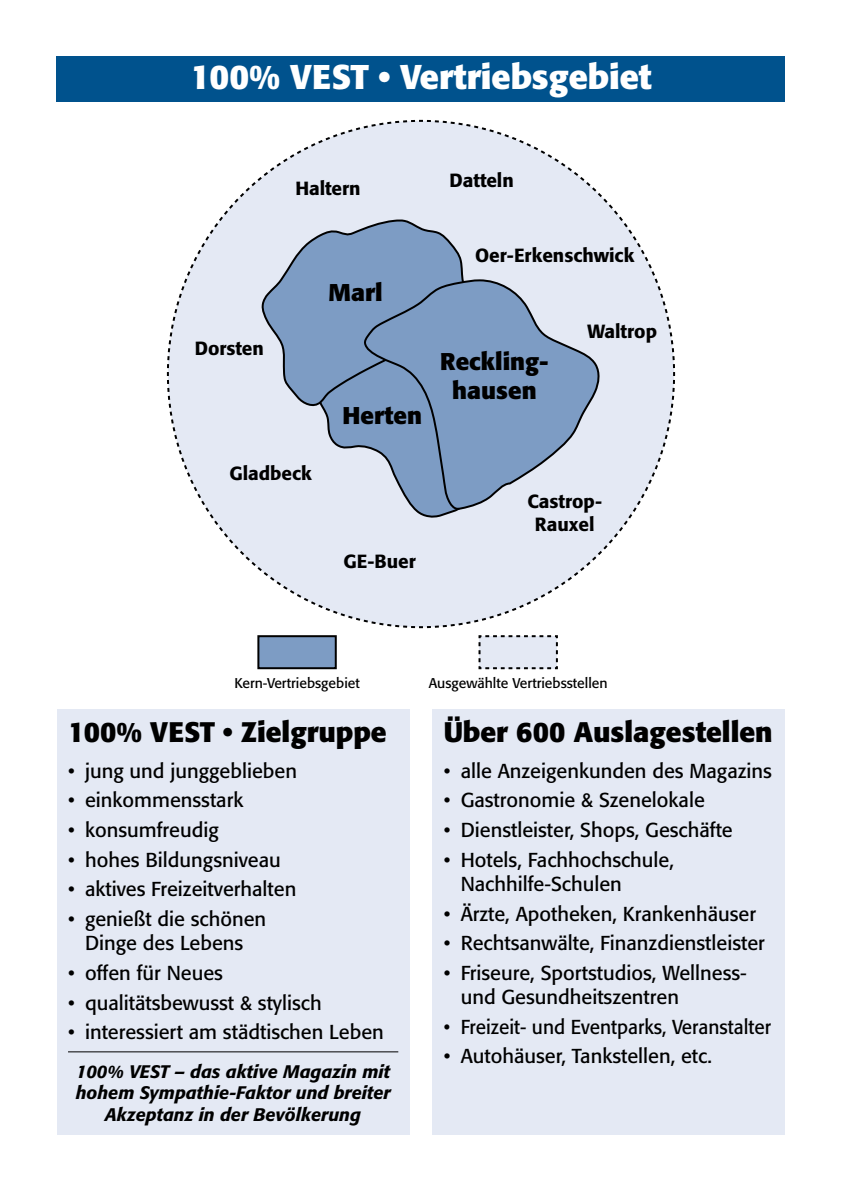
<style>
.page{position:relative;width:842px;height:1191px;background:#fff}
.page>*{position:absolute;margin:0;border:0;box-sizing:border-box;transform-origin:0 0}
.t1{font:700 34px "Formata";color:#fff}
.t2{font:700 28px "Formata";color:#000}
.t3{font:700 24px/28.8px "Formata";color:#000;text-align:center}
.t4{font:20px/24px "Formata";color:#000}
.t5{font:20px "Formata";color:#000;scale:.95 1}
.t6{font:500 18.8px/22.6px "Formata";color:#000;text-align:center}
.t7{font:italic 500 18px/21.6px "Formata";color:#000;text-align:center}
.t8{font:14px "Formata";color:#000}
</style>
<div class="page">
<div style="left:432px;top:709px;width:353px;height:425px;background:#e4e9f4"></div>
<div style="left:57px;top:709px;width:353px;height:425px;background:#e4e9f4"></div>
<hr style="left:68px;top:1051px;width:330px;height:1px;background:#000">
<div style="left:57px;top:57px;width:728px;height:45px;background:#00528d"></div>
<div style="left:258px;top:636px;width:78px;height:32px;background:#7d9cc4"></div>
<div style="left:257px;top:635px;width:80px;height:34px;border:2px solid #000"></div>
<svg style="left:478px;top:635px;width:80px;height:35px"></svg>
<svg style="left:166px;top:119px;width:510px;height:510px"></svg>
<svg style="left:262px;top:411px;width:209px;height:108px"></svg>
<svg style="left:261px;top:218px;width:210px;height:193px"></svg>
<svg style="left:363px;top:278px;width:238px;height:233px"></svg>
<h1 class="t1" style="left:190px;top:56px;width:463px">100% VEST • Vertriebsgebiet</h1>
<p class="t6" style="left:295px;top:177px;width:67px">Haltern</p>
<p class="t6" style="left:449px;top:169px;width:66px">Datteln</p>
<p class="t6" style="left:195px;top:337px;width:71px">Dorsten</p>
<p class="t3" style="left:328px;top:278px;width:56px">Marl</p>
<p class="t6" style="left:229px;top:462px;width:84px">Gladbeck</p>
<p class="t3" style="left:343px;top:400px;width:81px">Herten</p>
<p class="t6" style="left:344px;top:550px;width:74px">GE-Buer</p>
<p class="t6" style="left:475px;top:244px;width:161px">Oer-Erkenschwick</p>
<p class="t3" style="left:440px;top:347px;width:110px">Reckling&shy;hausen</p>
<p class="t6" style="left:587px;top:320px;width:71px">Waltrop</p>
<p class="t6" style="left:527px;top:490px;width:76px">Castrop-<br>Rauxel</p>
<p class="t8" style="left:234px;top:675px;width:127px">Kern-Vertriebsgebiet</p>
<p class="t8" style="left:429px;top:675px;width:180px">Ausgewählte Vertriebsstellen</p>
<h2 class="t2" style="left:68px;top:715px;width:320px">100% VEST • Zielgruppe</h2>
<p class="t4" style="left:68px;top:758px;width:231px">• jung und junggeblieben</p>
<p class="t4" style="left:68px;top:788px;width:177px">• einkommensstark</p>
<p class="t4" style="left:68px;top:818px;width:152px">• konsumfreudig</p>
<p class="t4" style="left:68px;top:847px;width:214px">• hohes Bildungsniveau</p>
<p class="t4" style="left:68px;top:877px;width:230px">• aktives Freizeitverhalten</p>
<p class="t4" style="left:68px;top:907px;width:200px;text-align:center">• genießt die schönen<br>Dinge des Lebens</p>
<p class="t4" style="left:68px;top:960px;width:156px">• offen für Neues</p>
<p class="t4" style="left:68px;top:990px;width:255px">• qualitätsbewusst &amp; stylisch</p>
<p class="t4" style="left:68px;top:1020px;width:317px">• interessiert am städtischen Leben</p>
<p class="t7" style="left:76px;top:1060px;width:316px">100% VEST – das aktive Magazin mit hohem Sympathie-Faktor und breiter<br>Akzeptanz in der Bevölkerung</p>
<h2 class="t2" style="left:444px;top:715px;width:331px">Über 600 Auslagestellen</h2>
<p class="t4" style="left:444px;top:758px;width:330px">• alle Anzeigenkunden des Magazins</p>
<p class="t4" style="left:444px;top:788px;width:263px">• Gastronomie &amp; Szenelokale</p>
<p class="t4" style="left:444px;top:818px;width:291px">• Dienstleister, Shops, Geschäfte</p>
<p class="t4" style="left:461px;top:847px;width:215px;text-indent:-17px">• Hotels, Fachhochschule,<br>Nachhilfe-Schulen</p>
<p class="t4" style="left:444px;top:901px;width:314px">• Ärzte, Apotheken, Krankenhäuser</p>
<p class="t4" style="left:444px;top:931px;width:323px">• Rechtsanwälte, Finanzdienstleister</p>
<p class="t4" style="left:461px;top:960px;width:288px;text-indent:-17px">• Friseure, Sportstudios, Wellness&shy;und Gesundheitszentren</p>
<p class="t5" style="left:444px;top:1014px;width:346px">• Freizeit- und Eventparks, Veranstalter</p>
<p class="t4" style="left:444px;top:1044px;width:270px">• Autohäuser, Tankstellen, etc.</p>
</div>
